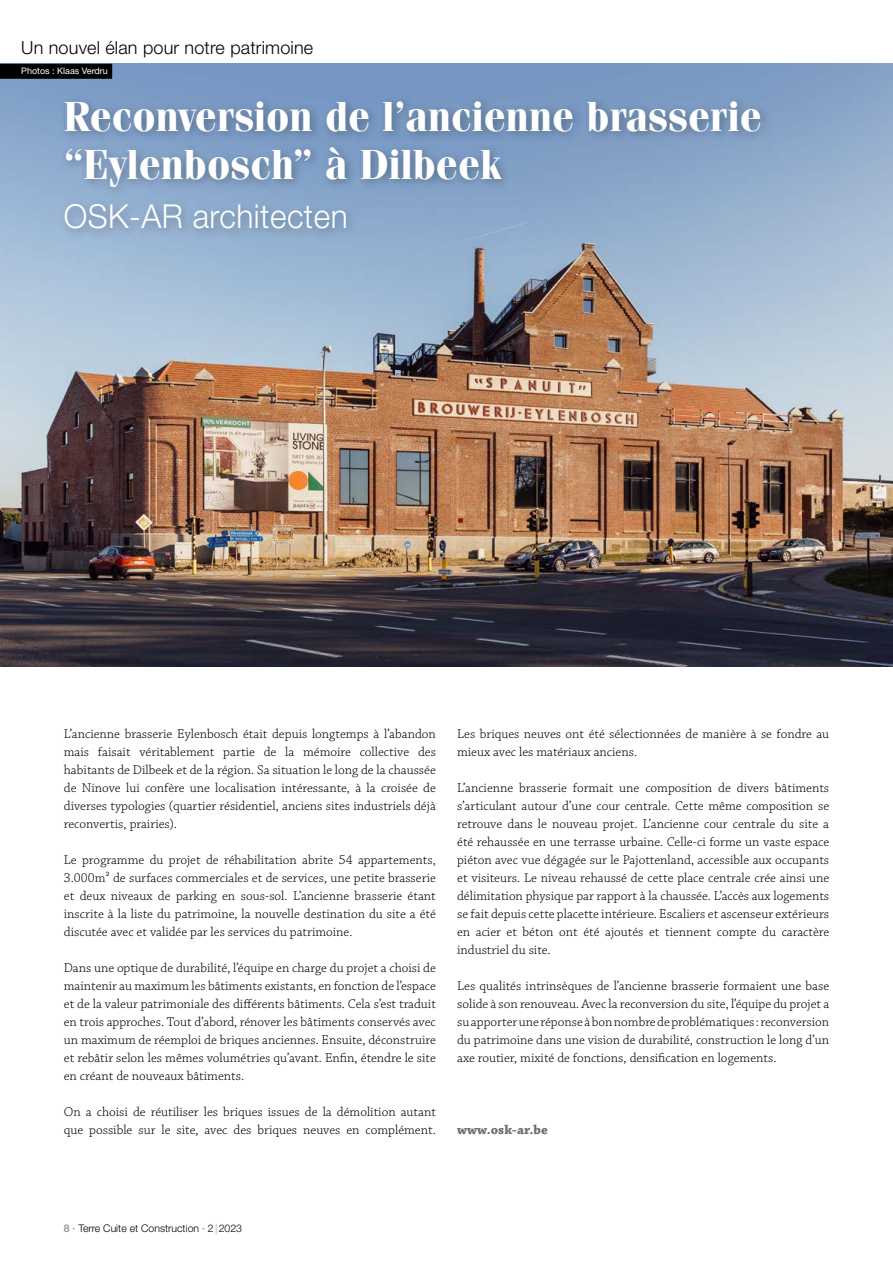
<style>
.page{position:relative;width:893px;height:1263px;background:#fff}
.page>*{position:absolute;margin:0;border:0;box-sizing:border-box;transform-origin:0 0}
.t1{font:700 42px/48px "Fenice Pro ITC";color:#fff;scale:.96 1}
.t2{font:300 33px "Helvetica Neue LT Std";letter-spacing:.015em;color:#fff;scale:.96 1}
.t3{font:300 18px "Helvetica Neue LT Std";letter-spacing:.01em;color:#000}
.t4{font:300 13.5px/18px "Chaparral Pro";color:#000;text-align:justify}
.t5{font:700 13.5px "Chaparral Pro";color:#6e6e6e}
.t6{font:300 10.5px "Helvetica Neue LT Std";color:#000}
.t7{font:9px "Helvetica Neue LT Std";color:#fff}
.s1{font-weight:700;color:#9c9c9d}
.s2{color:#e3000b}
.s3{color:#9c9c9d}
</style>
<div class="page">
<img style="left:0;top:64px;width:893px;height:602px">
<div style="left:0;top:64px;width:112px;height:15px;background:#000"></div>
<div style="left:58px;top:96px;width:714px;height:145px;background:#000;opacity:.3"></div>
<h3 class="t3" style="left:21px;top:37px;width:294px">Un nouvel élan pour notre patrimoine</h3>
<p class="t7" style="left:21px;top:66px;width:88px">Photos : Klaas Verdru</p>
<h1 class="t1" style="left:64px;top:93px;width:729px">Reconversion de l’ancienne brasserie “Eylenbosch” à Dilbeek</h1>
<h2 class="t2" style="left:64px;top:196px;width:297px">OSK-AR architecten</h2>
<p class="t4" style="left:64px;top:725px;width:374px">L’ancienne brasserie Eylenbosch était depuis longtemps à l’abandon mais faisait véritablement partie de la mémoire collective des habitants de Dilbeek et de la région. Sa situation le long de la chaussée de Ninove lui confère une localisation intéressante, à la croisée de diverses typologies (quartier résidentiel, anciens sites industriels déjà reconvertis, prairies).</p>
<p class="t4" style="left:64px;top:851px;width:374px">Le programme du projet de réhabilitation abrite 54 appartements, 3.000m² de surfaces commerciales et de services, une petite brasserie et deux niveaux de parking en sous-sol. L’ancienne brasserie étant inscrite à la liste du patrimoine, la nouvelle destination du site a été discutée avec et validée par les services du patrimoine.</p>
<p class="t4" style="left:64px;top:959px;width:374px">Dans une optique de durabilité, l’équipe en charge du projet a choisi de maintenir au maximum les bâtiments existants, en fonction de l’espace et de la valeur patrimoniale des différents bâtiments. Cela s’est traduit en trois approches. Tout d’abord, rénover les bâtiments conservés avec un maximum de réemploi de briques anciennes. Ensuite, déconstruire et rebâtir selon les mêmes volumétries qu’avant. Enfin, étendre le site en créant de nouveaux bâtiments.</p>
<p class="t4" style="left:64px;top:1103px;width:374px">On a choisi de réutiliser les briques issues de la démolition autant que possible sur le site, avec des briques neuves en complément.</p>
<p class="t4" style="left:457px;top:725px;width:374px">Les briques neuves ont été sélectionnées de manière à se fondre au mieux avec les matériaux anciens.</p>
<p class="t4" style="left:457px;top:779px;width:374px">L’ancienne brasserie formait une composition de divers bâtiments s’articulant autour d’une cour centrale. Cette même composition se retrouve dans le nouveau projet. L’ancienne cour centrale du site a été rehaussée en une terrasse urbaine. Celle-ci forme un vaste espace piéton avec vue dégagée sur le Pajottenland, accessible aux occupants et visiteurs. Le niveau rehaussé de cette place centrale crée ainsi une délimitation physique par rapport à la chaussée. L’accès aux logements se fait depuis cette placette intérieure. Escaliers et ascenseur extérieurs en acier et béton ont été ajoutés et tiennent compte du caractère industriel du site.</p>
<p class="t4" style="left:457px;top:977px;width:374px">Les qualités intrinsèques de l’ancienne brasserie formaient une base solide à son renouveau. Avec la reconversion du site, l’équipe du projet a su apporter une réponse à bon nombre de problématiques : reconversion du patrimoine dans une vision de durabilité, construction le long d’un axe routier, mixité de fonctions, densification en logements.</p>
<p class="t5" style="left:457px;top:1122px;width:92px">www.osk-ar.be</p>
<p class="t6" style="left:64px;top:1222px;width:180px"><span class="s1">8</span> <span class="s2">·</span> Terre Cuite et Construction <span class="s2">·</span> 2<span class="s3">|</span>2023</p>
</div>
